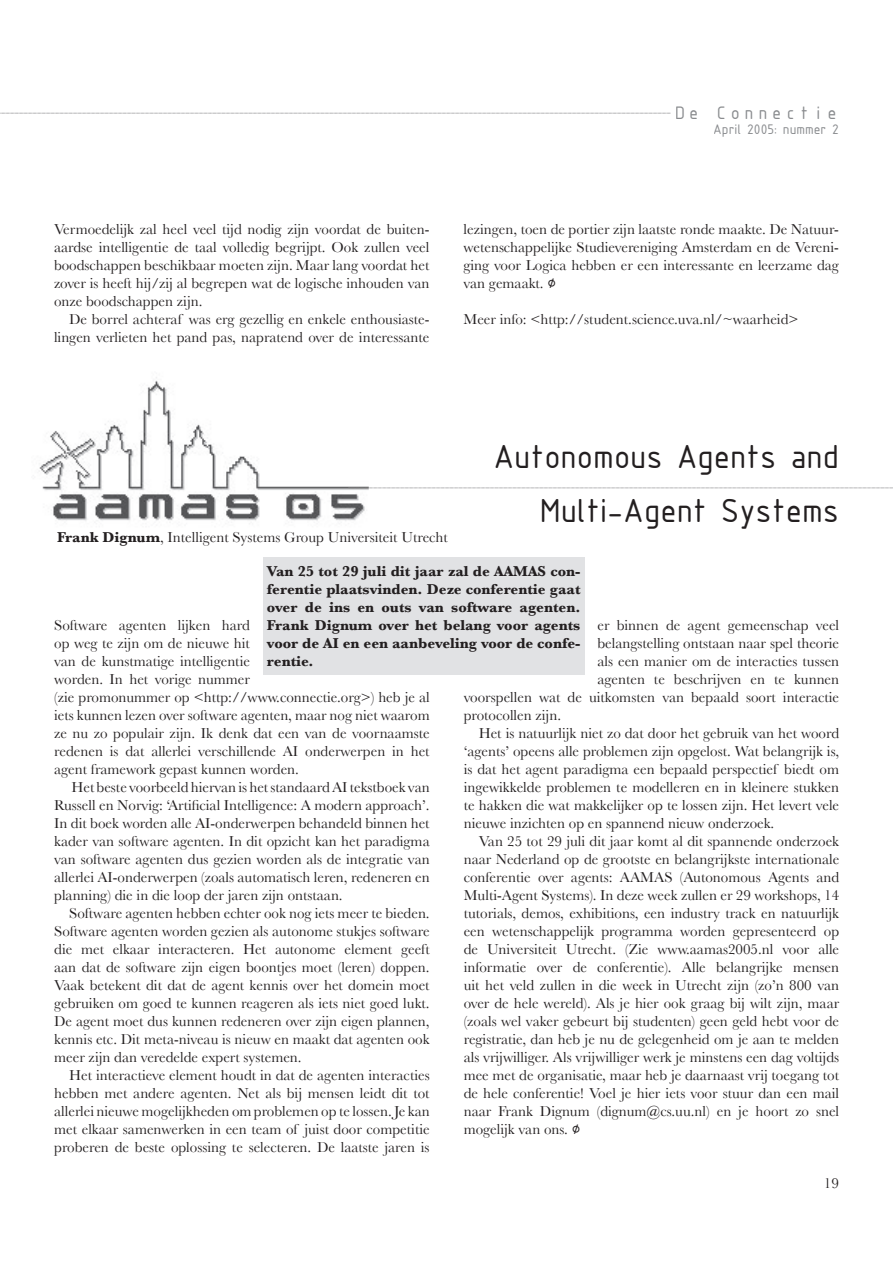
<style>
.page{position:relative;width:893px;height:1263px;background:#fff}
.page>*{position:absolute;margin:0;border:0;box-sizing:border-box;transform-origin:0 0}
.t1{font:36px/54px "ISOCPEUR";color:#231f20;text-align:right}
.t2{font:19.5px "ISOCTEUR";color:#8a8c8f}
.t3{font:15px/18px "Baskerville";color:#231f20;text-align:justify}
.t4{font:700 15px/18px "Baskerville";color:#231f20;text-align:justify}
.t5{font:15px "ISOCPEUR";color:#8a8c8f}
.s1{font-family:"ISOCPEUR"}
.s2{font-weight:700}
</style>
<div class="page">
<img style="left:39px;top:377px;width:330px;height:147px">
<svg style="left:0;top:113px;width:671px;height:1px"></svg>
<svg style="left:349px;top:487px;width:544px;height:1px"></svg>
<div style="left:263px;top:557px;width:322px;height:117px;background:#e1e2e4"></div>
<h2 class="t2" style="left:673px;top:100px;width:167px">De Connectie</h2>
<p class="t5" style="left:713px;top:119px;width:127px">April 2005: nummer 2</p>
<p class="t3" style="left:54px;top:220px;width:377px">Vermoedelijk zal heel veel tijd nodig zijn voordat de buiten&shy;aardse intelligentie de taal volledig begrijpt. Ook zullen veel boodschappen beschikbaar moeten zijn. Maar lang voordat het zover is heeft hij/zij al begrepen wat de logische inhouden van onze boodschappen zijn.</p>
<p class="t3" style="left:54px;top:310px;width:377px;text-align:right">De borrel achteraf was erg gezellig en enkele enthousiaste&shy;lingen verlieten het pand pas, napratend over de interessante</p>
<p class="t3" style="left:463px;top:220px;width:377px">lezingen, toen de portier zijn laatste ronde maakte. De Natuur&shy;wetenschappelijke Studievereniging Amsterdam en de Vereni&shy;ging voor Logica hebben er een interessante en leerzame dag van gemaakt. <span class="s1">∅</span></p>
<p class="t3" style="left:463px;top:310px;width:336px">Meer info: &lt;http://student.science.uva.nl/~waarheid&gt;</p>
<h1 class="t1" style="left:493px;top:428px;width:347px">Autonomous Agents and<br>Multi-Agent Systems</h1>
<p class="t3" style="left:57px;top:528px;width:392px"><span class="s2">Frank Dignum</span>, Intelligent Systems Group Universiteit Utrecht</p>
<p class="t4" style="left:267px;top:562px;width:315px">Van 25 tot 29 juli dit jaar zal de AAMAS con&shy;ferentie plaatsvinden. Deze conferentie gaat over de ins en outs van software agenten.<br>Frank Dignum over het belang voor agents voor de AI en een aanbeveling voor de confe&shy;rentie.</p>
<p class="t3" style="left:54px;top:616px;width:377px;text-align:left">Software agenten lijken hard<br>op weg te zijn om de nieuwe hit<br>van de kunstmatige intelligentie<br>worden. In het vorige nummer<br>(zie promonummer op &lt;http://www.connectie.org&gt;) heb je al iets kunnen lezen over software agenten, maar nog niet waarom ze nu zo populair zijn. Ik denk dat een van de voornaamste redenen is dat allerlei verschillende AI onderwerpen in het agent framework gepast kunnen worden.</p>
<p class="t3" style="left:54px;top:778px;width:377px;text-indent:17px">Het beste voorbeeld hiervan is het standaard AI tekstboek van Russell en Norvig: ‘Artificial Intelligence: A modern approach’.<br>In dit boek worden alle AI-onderwerpen behandeld binnen het kader van software agenten. In dit opzicht kan het paradigma van software agenten dus gezien worden als de integratie van allerlei AI-onderwerpen (zoals automatisch leren, redeneren en planning) die in die loop der jaren zijn ontstaan.</p>
<p class="t3" style="left:54px;top:904px;width:377px;text-indent:15px">Software agenten hebben echter ook nog iets meer te bieden.<br>Software agenten worden gezien als autonome stukjes software die met elkaar interacteren. Het autonome element geeft aan dat de software zijn eigen boontjes moet (leren) doppen.<br>Vaak betekent dit dat de agent kennis over het domein moet gebruiken om goed te kunnen reageren als iets niet goed lukt.<br>De agent moet dus kunnen redeneren over zijn eigen plannen, kennis etc. Dit meta-niveau is nieuw en maakt dat agenten ook meer zijn dan veredelde expert systemen.</p>
<p class="t3" style="left:54px;top:1066px;width:377px;text-indent:15px">Het interactieve element houdt in dat de agenten interacties hebben met andere agenten. Net als bij mensen leidt dit tot allerlei nieuwe mogelijkheden om problemen op te lossen. Je kan met elkaar samenwerken in een team of juist door competitie proberen de beste oplossing te selecteren. De laatste jaren is</p>
<p class="t3" style="left:597px;top:616px;width:243px">er binnen de agent gemeenschap veel</p>
<p class="t3" style="left:597px;top:634px;width:243px">belangstelling ontstaan naar spel theorie</p>
<p class="t3" style="left:597px;top:652px;width:243px">als een manier om de interacties tussen</p>
<p class="t3" style="left:597px;top:670px;width:243px">agenten te beschrijven en te kunnen</p>
<p class="t3" style="left:464px;top:688px;width:377px">voorspellen wat de uitkomsten van bepaald soort interactie</p>
<p class="t3" style="left:464px;top:706px;width:99px">protocollen zijn.</p>
<p class="t3" style="left:479px;top:724px;width:362px">Het is natuurlijk niet zo dat door het gebruik van het woord</p>
<p class="t3" style="left:464px;top:742px;width:377px">‘agents’ opeens alle problemen zijn opgelost. Wat belangrijk is,</p>
<p class="t3" style="left:464px;top:760px;width:377px">is dat het agent paradigma een bepaald perspectief biedt om</p>
<p class="t3" style="left:464px;top:778px;width:377px">ingewikkelde problemen te modelleren en in kleinere stukken</p>
<p class="t3" style="left:464px;top:796px;width:377px">te hakken die wat makkelijker op te lossen zijn. Het levert vele</p>
<p class="t3" style="left:464px;top:814px;width:312px">nieuwe inzichten op en spannend nieuw onderzoek.</p>
<p class="t3" style="left:479px;top:832px;width:362px">Van 25 tot 29 juli dit jaar komt al dit spannende onderzoek</p>
<p class="t3" style="left:464px;top:850px;width:377px">naar Nederland op de grootste en belangrijkste internationale</p>
<p class="t3" style="left:464px;top:868px;width:377px">conferentie over agents: AAMAS (Autonomous Agents and</p>
<p class="t3" style="left:464px;top:886px;width:377px">Multi-Agent Systems). In deze week zullen er 29 workshops, 14</p>
<p class="t3" style="left:464px;top:904px;width:377px">tutorials, demos, exhibitions, een industry track en natuurlijk</p>
<p class="t3" style="left:464px;top:922px;width:377px">een wetenschappelijk programma worden gepresenteerd op</p>
<p class="t3" style="left:464px;top:940px;width:377px">de Universiteit Utrecht. (Zie www.aamas2005.nl voor alle</p>
<p class="t3" style="left:464px;top:958px;width:377px">informatie over de conferentie). Alle belangrijke mensen</p>
<p class="t3" style="left:464px;top:976px;width:377px">uit het veld zullen in die week in Utrecht zijn (zo’n 800 van</p>
<p class="t3" style="left:464px;top:994px;width:377px">over de hele wereld). Als je hier ook graag bij wilt zijn, maar</p>
<p class="t3" style="left:464px;top:1012px;width:377px">(zoals wel vaker gebeurt bij studenten) geen geld hebt voor de</p>
<p class="t3" style="left:464px;top:1030px;width:377px">registratie, dan heb je nu de gelegenheid om je aan te melden</p>
<p class="t3" style="left:464px;top:1048px;width:377px">als vrijwilliger. Als vrijwilliger werk je minstens een dag voltijds</p>
<p class="t3" style="left:464px;top:1066px;width:377px">mee met de organisatie, maar heb je daarnaast vrij toegang tot</p>
<p class="t3" style="left:464px;top:1084px;width:377px">de hele conferentie! Voel je hier iets voor stuur dan een mail</p>
<p class="t3" style="left:464px;top:1102px;width:377px">naar Frank Dignum (dignum@cs.uu.nl) en je hoort zo snel</p>
<p class="t3" style="left:464px;top:1120px;width:118px">mogelijk van ons. <span class="s1">∅</span></p>
<p class="t3" style="left:824px;top:1174px;width:16px">19</p>
</div>
